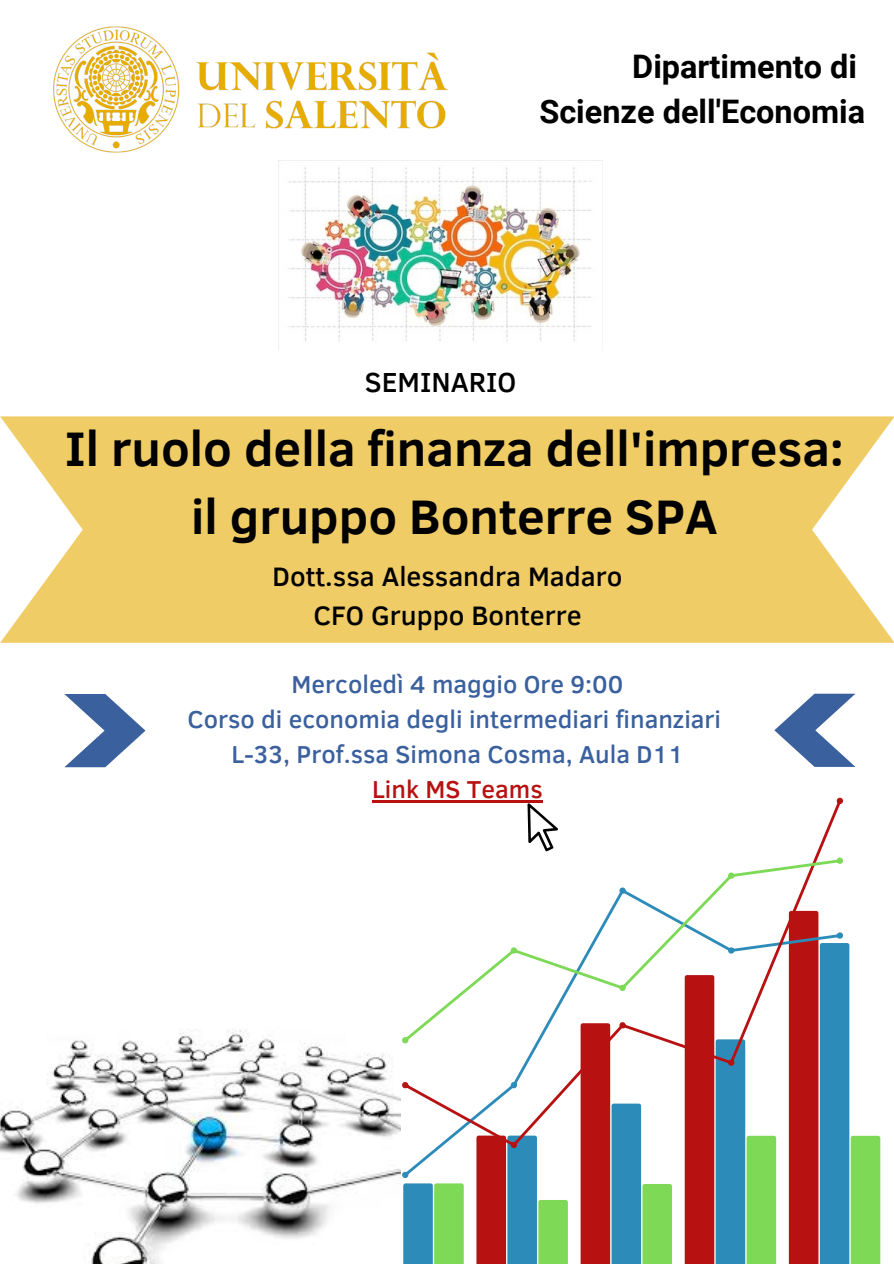
<style>
.page{position:relative;width:894px;height:1264px;background:#fff}
.page>*{position:absolute;margin:0;border:0;box-sizing:border-box;transform-origin:0 0}
.t1{font:700 49.65px "Clear Sans";color:#000}
.t2{font:700 32.4px "Roboto";color:#000}
.t3{font:500 28.2px "Clear Sans";color:#000}
.t4{font:500 27.3px "Clear Sans";color:#000}
.t5{font:500 25.05px "Clear Sans";color:#3a609e}
.t6{font:500 25.05px "Clear Sans";color:#b81111}
</style>
<div class="page">
<img style="left:53px;top:26px;width:395px;height:127px">
<svg style="left:0;top:416px;width:893px;height:227px;background:#f0d073"></svg>
<svg style="left:64px;top:694px;width:81px;height:73px"></svg>
<svg style="left:774px;top:693px;width:81px;height:74px"></svg>
<img style="left:0;top:1029px;width:400px;height:234px">
<hr style="left:372px;top:800px;width:170px;height:2px;background:#b81111">
<svg style="left:402px;top:797px;width:478px;height:466px"></svg>
<img style="left:278px;top:160px;width:324px;height:191px">
<p class="t2" style="left:632px;top:48px;width:226px">Dipartimento di</p>
<p class="t2" style="left:539px;top:93px;width:327px">Scienze dell'Economia</p>
<p class="t3" style="left:364px;top:362px;width:153px">SEMINARIO</p>
<p class="t1" style="left:65px;top:412px;width:780px">Il ruolo della finanza dell'impresa:</p>
<p class="t1" style="left:191px;top:481px;width:527px">il gruppo Bonterre SPA</p>
<p class="t4" style="left:272px;top:557px;width:351px">Dott.ssa Alessandra Madaro</p>
<p class="t4" style="left:313px;top:595px;width:270px">CFO Gruppo Bonterre</p>
<p class="t5" style="left:291px;top:666px;width:333px">Mercoledì 4 maggio Ore 9:00</p>
<p class="t5" style="left:187px;top:701px;width:535px">Corso di economia degli intermediari finanziari</p>
<p class="t5" style="left:231px;top:736px;width:453px">L-33, Prof.ssa Simona Cosma, Aula D11</p>
<p class="t6" style="left:372px;top:771px;width:172px">Link MS Teams</p>
</div>
